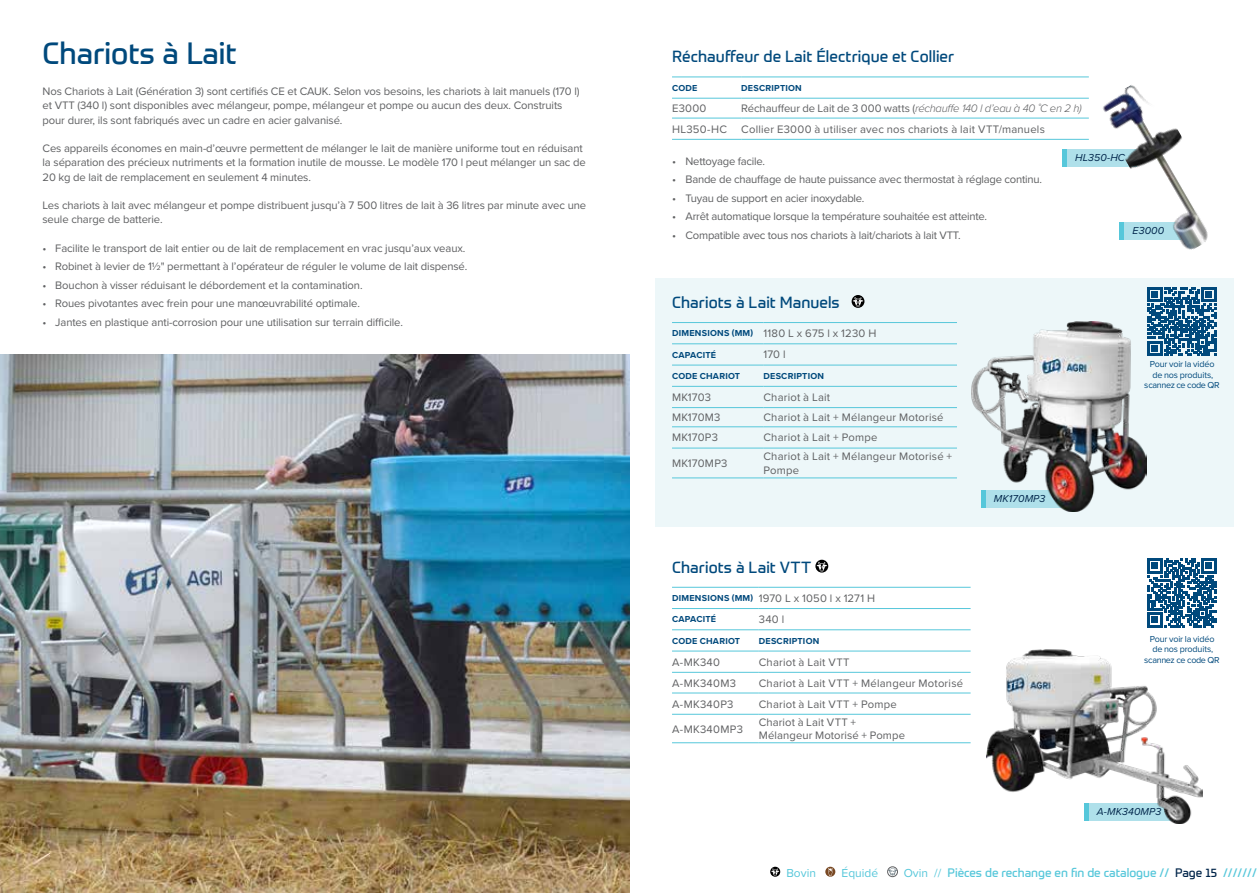
<style>
.page{position:relative;width:1259px;height:893px;background:#fff}
.page>*{position:absolute;margin:0;border:0;box-sizing:border-box;transform-origin:0 0}
.t1{font:30px "Prometo";color:#00497c}
.t2{font:15.75px "Prometo";letter-spacing:.005em;color:#00497c}
.t3{font:12px "Prometo";color:#56c7da}
.t4{font:12px "Proxima Nova";color:#56c7da}
.t5{font:11.25px/14.2px "Proxima Nova";letter-spacing:-.01em;color:#5f6062}
.t6{font:11.25px/13.5px "Proxima Nova";letter-spacing:.02em;color:#5f6062}
.t7{font:11.25px/13.5px "Proxima Nova";letter-spacing:.01em;color:#5f6062}
.t8{font:italic 10.5px "Proxima Nova";letter-spacing:.01em;color:#00254a}
.t9{font:9px/10.5px "Proxima Nova";letter-spacing:-.015em;color:#00497c;text-align:center}
.t10{font:700 9px "Proxima Nova";letter-spacing:.025em;color:#00497c}
.s1{font-weight:300;font-style:italic}
.s2{font-weight:700;font-size:9px;color:#00497c}
.s3{font-family:"Proxima Nova"}
.s4{color:#00254a}
</style>
<div class="page">
<svg style="left:770px;top:867px;width:10px;height:10px"></svg>
<svg style="left:771px;top:868px;width:8px;height:8px"></svg>
<svg style="left:825px;top:867px;width:10px;height:10px"></svg>
<svg style="left:828px;top:868px;width:4px;height:8px"></svg>
<div style="left:887px;top:867px;width:10px;height:10px;border:1px solid #5f6062;border-radius:50%"></div>
<svg style="left:888px;top:868px;width:8px;height:7px"></svg>
<img style="left:0;top:354px;width:629px;height:539px">
<div style="left:655px;top:278px;width:578px;height:248px;background:#edf7f9"></div>
<svg style="left:851px;top:295px;width:13px;height:13px"></svg>
<svg style="left:853px;top:297px;width:10px;height:10px"></svg>
<hr style="left:672px;top:322px;width:91px;height:1px;background:#56c7da">
<hr style="left:763px;top:322px;width:194px;height:1px;background:#56c7da">
<hr style="left:672px;top:344px;width:91px;height:1px;background:#56c7da">
<hr style="left:763px;top:344px;width:194px;height:1px;background:#56c7da">
<hr style="left:672px;top:365px;width:91px;height:1px;background:#56c7da">
<hr style="left:763px;top:365px;width:194px;height:1px;background:#56c7da">
<hr style="left:672px;top:386px;width:91px;height:1px;background:#56c7da">
<hr style="left:763px;top:386px;width:194px;height:1px;background:#56c7da">
<hr style="left:672px;top:407px;width:91px;height:1px;background:#56c7da">
<hr style="left:763px;top:407px;width:194px;height:1px;background:#56c7da">
<hr style="left:672px;top:427px;width:91px;height:1px;background:#56c7da">
<hr style="left:763px;top:427px;width:194px;height:1px;background:#56c7da">
<hr style="left:672px;top:448px;width:91px;height:1px;background:#56c7da">
<hr style="left:763px;top:448px;width:194px;height:1px;background:#56c7da">
<hr style="left:672px;top:478px;width:91px;height:1px;background:#56c7da">
<hr style="left:763px;top:478px;width:194px;height:1px;background:#56c7da">
<svg style="left:815px;top:560px;width:13px;height:13px"></svg>
<svg style="left:816px;top:562px;width:11px;height:10px"></svg>
<hr style="left:672px;top:587px;width:87px;height:1px;background:#56c7da">
<hr style="left:759px;top:587px;width:211px;height:1px;background:#56c7da">
<hr style="left:672px;top:608px;width:87px;height:1px;background:#56c7da">
<hr style="left:759px;top:608px;width:211px;height:1px;background:#56c7da">
<hr style="left:672px;top:629px;width:87px;height:1px;background:#56c7da">
<hr style="left:759px;top:629px;width:211px;height:1px;background:#56c7da">
<hr style="left:672px;top:651px;width:87px;height:1px;background:#56c7da">
<hr style="left:759px;top:651px;width:211px;height:1px;background:#56c7da">
<hr style="left:672px;top:672px;width:87px;height:1px;background:#56c7da">
<hr style="left:759px;top:672px;width:211px;height:1px;background:#56c7da">
<hr style="left:672px;top:693px;width:87px;height:1px;background:#56c7da">
<hr style="left:759px;top:693px;width:211px;height:1px;background:#56c7da">
<hr style="left:672px;top:714px;width:87px;height:1px;background:#56c7da">
<hr style="left:759px;top:714px;width:211px;height:1px;background:#56c7da">
<hr style="left:672px;top:742px;width:87px;height:1px;background:#56c7da">
<hr style="left:759px;top:742px;width:211px;height:1px;background:#56c7da">
<hr style="left:672px;top:77px;width:69px;height:1px;background:#56c7da">
<hr style="left:741px;top:77px;width:348px;height:1px;background:#56c7da">
<hr style="left:672px;top:98px;width:69px;height:1px;background:#56c7da">
<hr style="left:741px;top:98px;width:348px;height:1px;background:#56c7da">
<hr style="left:672px;top:118px;width:69px;height:1px;background:#56c7da">
<hr style="left:741px;top:118px;width:348px;height:1px;background:#56c7da">
<hr style="left:672px;top:139px;width:69px;height:1px;background:#56c7da">
<hr style="left:741px;top:139px;width:348px;height:1px;background:#56c7da">
<div style="left:1066px;top:149px;width:70px;height:17px;background:#afe0ea"></div>
<hr style="left:1062px;top:149px;width:4px;height:17px;background:#56c7da">
<img style="left:1094px;top:85px;width:114px;height:165px">
<img style="left:986px;top:649px;width:216px;height:174px">
<img style="left:971px;top:321px;width:176px;height:190px">
<svg style="left:1147px;top:287px;width:69px;height:68px"></svg>
<svg style="left:1147px;top:559px;width:69px;height:68px"></svg>
<h1 class="t1" style="left:43px;top:35px;width:196px">Chariots à Lait</h1>
<p class="t5" style="left:43px;top:84px;width:539px">Nos Chariots à Lait (Génération 3) sont certifiés CE et CAUK. Selon vos besoins, les chariots à lait manuels (170 l) et VTT (340 l) sont disponibles avec mélangeur, pompe, mélangeur et pompe ou aucun des deux. Construits pour durer, ils sont fabriqués avec un cadre en acier galvanisé.</p>
<p class="t5" style="left:43px;top:141px;width:545px">Ces appareils économes en main-d’œuvre permettent de mélanger le lait de manière uniforme tout en réduisant la séparation des précieux nutriments et la formation inutile de mousse. Le modèle 170 l peut mélanger un sac de<br>20 kg de lait de remplacement en seulement 4 minutes.</p>
<p class="t5" style="left:43px;top:198px;width:545px">Les chariots à lait avec mélangeur et pompe distribuent jusqu’à 7 500 litres de lait à 36 litres par minute avec une seule charge de batterie.</p>
<p class="t5" style="left:43px;top:241px;width:424px">• Facilite le transport de lait entier ou de lait de remplacement en vrac jusqu’aux veaux.</p>
<p class="t5" style="left:43px;top:259px;width:426px">• Robinet à levier de 1½" permettant à l’opérateur de réguler le volume de lait dispensé.</p>
<p class="t5" style="left:43px;top:278px;width:321px">• Bouchon à visser réduisant le débordement et la contamination.</p>
<p class="t5" style="left:43px;top:296px;width:319px">• Roues pivotantes avec frein pour une manœuvrabilité optimale.</p>
<p class="t5" style="left:43px;top:315px;width:362px">• Jantes en plastique anti-corrosion pour une utilisation sur terrain difficile.</p>
<h2 class="t2" style="left:672px;top:47px;width:284px">Réchauffeur de Lait Électrique et Collier</h2>
<p class="t10" style="left:672px;top:81px;width:27px">CODE</p>
<p class="t10" style="left:741px;top:81px;width:62px">DESCRIPTION</p>
<p class="t5" style="left:672px;top:101px;width:36px">E3000</p>
<p class="t5" style="left:741px;top:101px;width:342px">Réchauffeur de Lait de 3 000 watts (<span class="s1">réchauffe 140 l d’eau à 40 ˚C en 2 h)</span></p>
<p class="t5" style="left:672px;top:121px;width:56px">HL350-HC</p>
<p class="t6" style="left:741px;top:122px;width:305px">Collier E3000 à utiliser avec nos chariots à lait VTT/manuels</p>
<p class="t5" style="left:672px;top:153px;width:94px">• Nettoyage facile.</p>
<p class="t5" style="left:672px;top:172px;width:371px">• Bande de chauffage de haute puissance avec thermostat à réglage continu.</p>
<p class="t5" style="left:672px;top:190px;width:194px">• Tuyau de support en acier inoxydable.</p>
<p class="t5" style="left:672px;top:209px;width:317px">• Arrêt automatique lorsque la température souhaitée est atteinte.</p>
<p class="t5" style="left:672px;top:227px;width:290px">• Compatible avec tous nos chariots à lait/chariots à lait VTT.</p>
<p class="t8" style="left:1075px;top:150px;width:51px">HL350-HC</p>
<p class="t8" style="left:1132px;top:223px;width:33px">E3000</p>
<h2 class="t2" style="left:672px;top:293px;width:169px">Chariots à Lait Manuels</h2>
<p class="t5" style="left:672px;top:326px;width:206px"><span class="s2">DIMENSIONS (MM)</span> 1180 L x 675 l x 1230 H</p>
<p class="t10" style="left:672px;top:348px;width:45px">CAPACITÉ</p>
<p class="t5" style="left:763px;top:347px;width:24px">170 l</p>
<p class="t10" style="left:672px;top:369px;width:70px">CODE CHARIOT</p>
<p class="t10" style="left:763px;top:369px;width:62px">DESCRIPTION</p>
<p class="t5" style="left:672px;top:390px;width:40px">MK1703</p>
<p class="t6" style="left:763px;top:390px;width:68px">Chariot à Lait</p>
<p class="t5" style="left:672px;top:410px;width:50px">MK170M3</p>
<p class="t6" style="left:763px;top:410px;width:182px">Chariot à Lait + Mélangeur Motorisé</p>
<p class="t5" style="left:672px;top:430px;width:48px">MK170P3</p>
<p class="t6" style="left:763px;top:430px;width:115px">Chariot à Lait + Pompe</p>
<p class="t5" style="left:672px;top:456px;width:57px">MK170MP3</p>
<p class="t6" style="left:763px;top:449px;width:190px">Chariot à Lait + Mélangeur Motorisé +<br>Pompe</p>
<h2 class="t2" style="left:672px;top:557px;width:141px">Chariots à Lait VTT</h2>
<p class="t5" style="left:672px;top:590px;width:204px"><span class="s2">DIMENSIONS (MM)</span> 1970 L x 1050 l x 1271 H</p>
<p class="t10" style="left:672px;top:613px;width:45px">CAPACITÉ</p>
<p class="t5" style="left:759px;top:612px;width:27px">340 l</p>
<p class="t10" style="left:672px;top:634px;width:70px">CODE CHARIOT</p>
<p class="t10" style="left:759px;top:634px;width:62px">DESCRIPTION</p>
<p class="t5" style="left:672px;top:654px;width:50px">A-MK340</p>
<p class="t6" style="left:759px;top:655px;width:92px">Chariot à Lait VTT</p>
<p class="t5" style="left:672px;top:675px;width:65px">A-MK340M3</p>
<p class="t6" style="left:759px;top:676px;width:206px">Chariot à Lait VTT + Mélangeur Motorisé</p>
<p class="t5" style="left:672px;top:696px;width:63px">A-MK340P3</p>
<p class="t6" style="left:759px;top:697px;width:140px">Chariot à Lait VTT + Pompe</p>
<p class="t5" style="left:672px;top:721px;width:72px">A-MK340MP3</p>
<p class="t7" style="left:759px;top:715px;width:148px">Chariot à Lait VTT +<br>Mélangeur Motorisé + Pompe</p>
<p class="t8" style="left:994px;top:491px;width:53px">MK170MP3</p>
<p class="t9" style="left:1144px;top:359px;width:77px">Pour voir la vidéo de nos produits, scannez ce code QR</p>
<p class="t9" style="left:1144px;top:633px;width:77px">Pour voir la vidéo de nos produits, scannez ce code QR</p>
<p class="t8" style="left:1097px;top:804px;width:66px">A-MK340MP3</p>
<p class="t4" style="left:786px;top:864px;width:31px">Bovin</p>
<p class="t4" style="left:841px;top:864px;width:38px">Équidé</p>
<p class="t3" style="left:903px;top:865px;width:355px"><span class="s3">Ovin //</span> Pièces de rechange en fin de catalogue // <span class="s4">Page 15</span> ///////</p>
</div>
